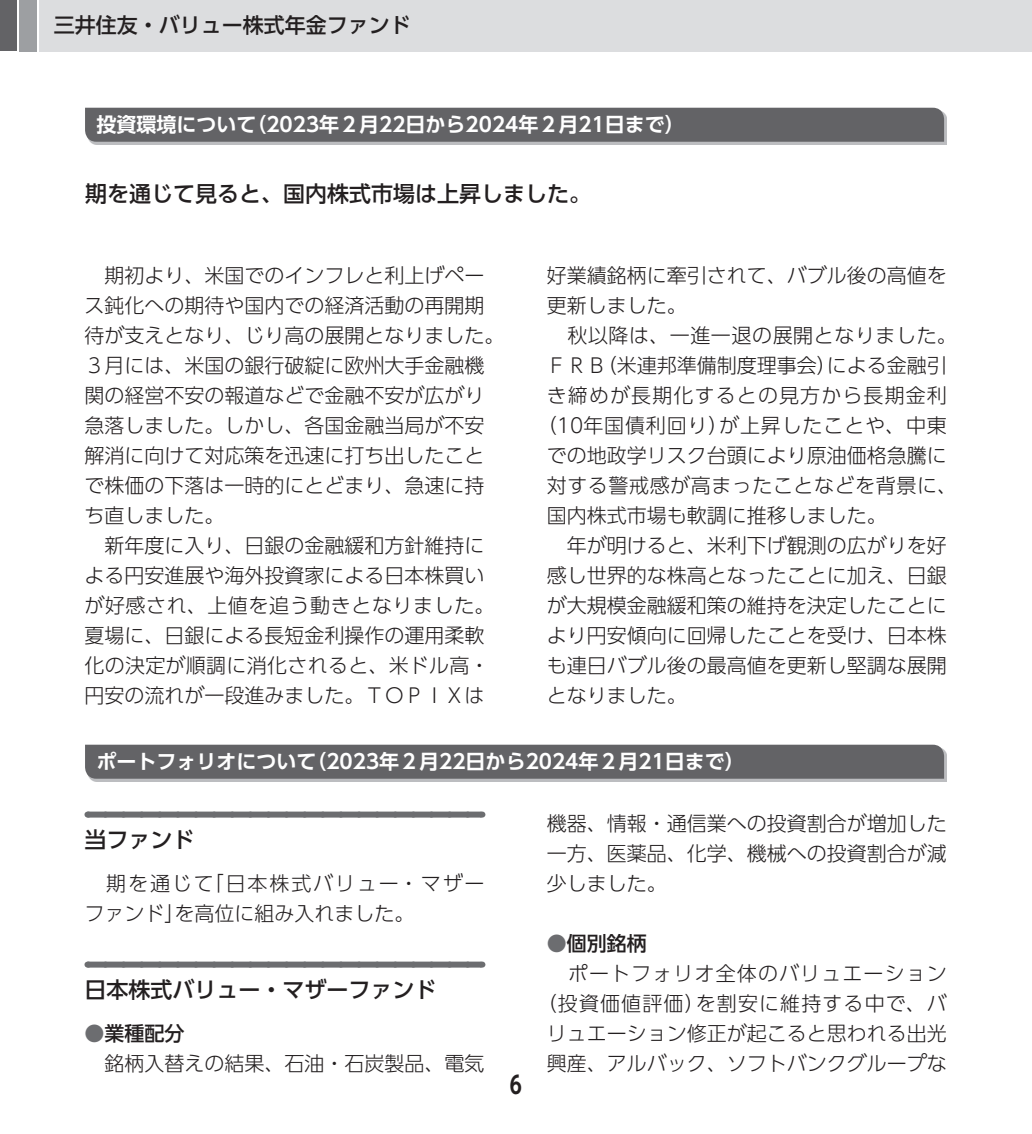
<style>
.page{position:relative;width:1032px;height:1134px;background:#fff}
.page>*{position:absolute;margin:0;border:0;box-sizing:border-box;transform-origin:0 0}
.t1{font:700 24px "UD Shin Go Pro De";color:#231f20}
.t2{font:500 22px "UD Shin Go Pro";color:#231f20}
.t3{font:500 21px "UD Shin Go Pro";color:#231f20}
.t4{font:300 20px/30px "UD Shin Go Pro";color:#231f20}
.t5{font:700 20px "UD Shin Go Pro De";color:#fff}
.t6{font:300 20px "UD Shin Go Pro";letter-spacing:.055em;color:#231f20}
.t7{font:300 20px "UD Shin Go Pro";letter-spacing:.03em;color:#231f20}
.t8{font:300 20px/30px "UD Shin Go Pro";letter-spacing:.045em;color:#231f20}
.t9{font:300 20px "UD Shin Go Pro";letter-spacing:.04em;color:#231f20}
.t10{font:500 20px "UD Shin Go Pro";color:#231f20}
.s1{font-weight:500;color:#6c6d70}
.s2{font-weight:500}
.s3{color:#6c6d70}
</style>
<div class="page">
<div style="left:0;top:0;width:17px;height:51px;background:#636366"></div>
<div style="left:20px;top:0;width:17px;height:51px;background:#9d9fa2"></div>
<div style="left:40px;top:0;width:992px;height:51px;background:#dcdddf"></div>
<div style="left:88px;top:110px;width:859px;height:35px;background:#bcbdc0"></div>
<div style="left:85px;top:108px;width:859px;height:34px;background:#636366"></div>
<div style="left:88px;top:747px;width:859px;height:35px;background:#bcbdc0"></div>
<div style="left:85px;top:745px;width:859px;height:34px;background:#636366"></div>
<div style="left:87px;top:811px;width:394px;height:6px;background:#6c6d70"></div>
<svg style="left:105px;top:811px;width:367px;height:1px"></svg>
<div style="left:87px;top:961px;width:394px;height:6px;background:#6c6d70"></div>
<svg style="left:105px;top:961px;width:367px;height:1px"></svg>
<p class="t3" style="left:54px;top:8px;width:359px">三井住友・バリュー株式年金ファンド</p>
<p class="t5" style="left:96px;top:108px;width:590px">投資環境について（2023年２月22日から2024年２月21日まで）</p>
<p class="t2" style="left:85px;top:176px;width:508px">期を通じて見ると、国内株式市場は上昇しました。</p>
<p class="t4" style="left:84px;top:259px;width:421px">　期初より、米国でのインフレと利上げペース鈍化への期待や国内での経済活動の再開期待が支えとなり、じり高の展開となりました。<br>３月には、米国の銀行破綻に欧州大手金融機関の経営不安の報道などで金融不安が広がり急落しました。しかし、各国金融当局が不安解消に向けて対応策を迅速に打ち出したことで株価の下落は一時的にとどまり、急速に持ち直しました。<br>　新年度に入り、日銀の金融緩和方針維持による円安進展や海外投資家による日本株買いが好感され、上値を追う動きとなりました。夏場に、日銀による長短金利操作の運用柔軟化の決定が順調に消化されると、米ドル高・円安の流れが一段進みました。ＴＯＰＩＸは</p>
<p class="t4" style="left:547px;top:259px;width:401px">好業績銘柄に牽引されて、バブル後の高値を</p>
<p class="t4" style="left:547px;top:289px;width:142px">更新しました。</p>
<p class="t7" style="left:547px;top:319px;width:411px">　秋以降は、一進一退の展開となりました。</p>
<p class="t4" style="left:547px;top:349px;width:401px">ＦＲＢ（米連邦準備制度理事会）による金融引</p>
<p class="t6" style="left:547px;top:379px;width:401px">き締めが長期化するとの見方から長期金利</p>
<p class="t9" style="left:537px;top:409px;width:411px">（10年国債利回り）が上昇したことや、中東</p>
<p class="t4" style="left:547px;top:439px;width:401px">での地政学リスク台頭により原油価格急騰に</p>
<p class="t7" style="left:547px;top:469px;width:412px">対する警戒感が高まったことなどを背景に、</p>
<p class="t4" style="left:547px;top:499px;width:341px">国内株式市場も軟調に推移しました。</p>
<p class="t4" style="left:547px;top:529px;width:401px">　年が明けると、米利下げ観測の広がりを好</p>
<p class="t4" style="left:547px;top:559px;width:401px">感し世界的な株高となったことに加え、日銀</p>
<p class="t4" style="left:547px;top:589px;width:401px">が大規模金融緩和策の維持を決定したことに</p>
<p class="t4" style="left:547px;top:619px;width:401px">より円安傾向に回帰したことを受け、日本株</p>
<p class="t4" style="left:547px;top:649px;width:401px">も連日バブル後の最高値を更新し堅調な展開</p>
<p class="t4" style="left:547px;top:679px;width:142px">となりました。</p>
<p class="t5" style="left:96px;top:745px;width:650px">ポートフォリオについて（2023年２月22日から2024年２月21日まで）</p>
<p class="t2" style="left:84px;top:822px;width:111px">当ファンド</p>
<p class="t8" style="left:84px;top:867px;width:402px;text-indent:22px">期を通じて「日本株式バリュー・マザーファンド」を高位に組み入れました。</p>
<p class="t2" style="left:84px;top:972px;width:353px">日本株式バリュー・マザーファンド</p>
<p class="t4" style="left:84px;top:1017px;width:401px"><span class="s1">●</span><span class="s2">業種配分<br></span>　銘柄入替えの結果、石油・石炭製品、電気</p>
<p class="t1" style="left:510px;top:1065px;width:14px">6</p>
<p class="t4" style="left:547px;top:807px;width:401px;text-align:justify">機器、情報・通信業への投資割合が増加した一方、医薬品、化学、機械への投資割合が減少しました。</p>
<p class="t10" style="left:547px;top:927px;width:101px"><span class="s3">●</span>個別銘柄</p>
<p class="t6" style="left:547px;top:957px;width:401px">　ポートフォリオ全体のバリュエーション</p>
<p class="t6" style="left:537px;top:987px;width:412px">（投資価値評価）を割安に維持する中で、バ</p>
<p class="t4" style="left:547px;top:1017px;width:401px">リュエーション修正が起こると思われる出光</p>
<p class="t4" style="left:547px;top:1047px;width:401px">興産、アルバック、ソフトバンクグループな</p>
</div>
